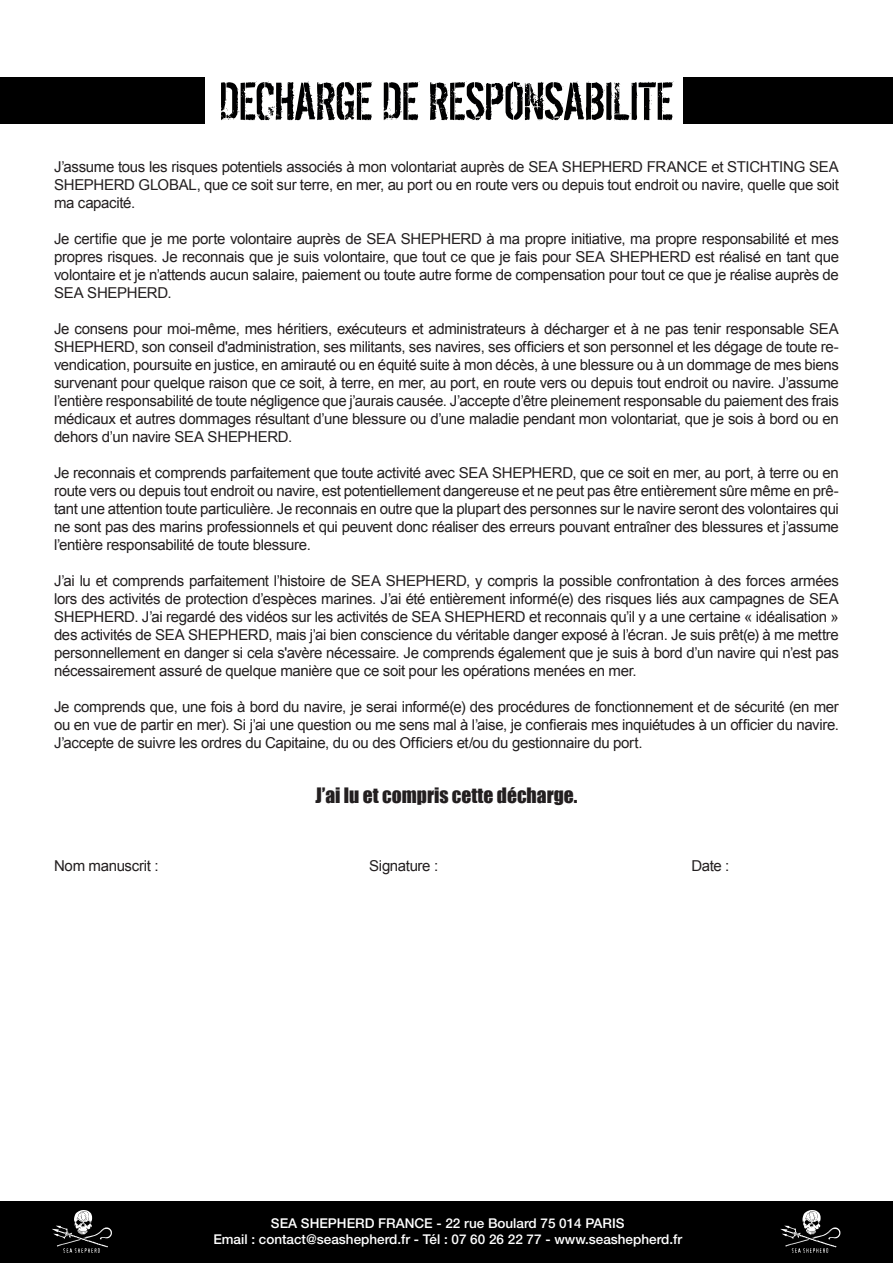
<style>
.page{position:relative;width:893px;height:1263px;background:#fff}
.page>*{position:absolute;margin:0;border:0;box-sizing:border-box;transform-origin:0 0}
.t1{font:58.5px "Dirty Ego";letter-spacing:-.005em;color:#000001}
.t2{font:19.5px "Impact";color:#231f20}
.t3{font:15px/18px "Arial";letter-spacing:-.02em;color:#231f20;text-align:justify}
.t4{font:500 13.5px/16.2px "Helvetica Neue LT Std";color:#fff;text-align:center}
</style>
<div class="page">
<div style="left:0;top:1201px;width:893px;height:62px;background:#000"></div>
<svg style="left:52px;top:1210px;width:60px;height:43px"></svg>
<svg style="left:780px;top:1210px;width:60px;height:43px"></svg>
<div style="left:0;top:78px;width:204px;height:46px;background:#000"></div>
<div style="left:684px;top:78px;width:209px;height:46px;background:#000"></div>
<p class="t1" style="left:220px;top:71px;width:455px">DECHARGE DE RESPONSABILITE</p>
<p class="t3" style="left:54px;top:158px;width:787px">J’assume tous les risques potentiels associés à mon volontariat auprès de SEA SHEPHERD FRANCE et STICHTING SEA SHEPHERD GLOBAL, que ce soit sur terre, en mer, au port ou en route vers ou depuis tout endroit ou navire, quelle que soit ma capacité.</p>
<p class="t3" style="left:54px;top:230px;width:786px">Je certifie que je me porte volontaire auprès de SEA SHEPHERD à ma propre initiative, ma propre responsabilité et mes propres risques. Je reconnais que je suis volontaire, que tout ce que je fais pour SEA SHEPHERD est réalisé en tant que volontaire et je n’attends aucun salaire, paiement ou toute autre forme de compensation pour tout ce que je réalise auprès de SEA SHEPHERD.</p>
<p class="t3" style="left:54px;top:320px;width:786px">Je consens pour moi-même, mes héritiers, exécuteurs et administrateurs à décharger et à ne pas tenir responsable SEA SHEPHERD, son conseil d'administration, ses militants, ses navires, ses officiers et son personnel et les dégage de toute re&shy;vendication, poursuite en justice, en amirauté ou en équité suite à mon décès, à une blessure ou à un dommage de mes biens survenant pour quelque raison que ce soit, à terre, en mer, au port, en route vers ou depuis tout endroit ou navire. J’assume l’entière responsabilité de toute négligence que j’aurais causée. J’accepte d’être pleinement responsable du paiement des frais médicaux et autres dommages résultant d’une blessure ou d’une maladie pendant mon volontariat, que je sois à bord ou en dehors d’un navire SEA SHEPHERD.</p>
<p class="t3" style="left:54px;top:464px;width:786px">Je reconnais et comprends parfaitement que toute activité avec SEA SHEPHERD, que ce soit en mer, au port, à terre ou en route vers ou depuis tout endroit ou navire, est potentiellement dangereuse et ne peut pas être entièrement sûre même en prê&shy;tant une attention toute particulière. Je reconnais en outre que la plupart des personnes sur le navire seront des volontaires qui ne sont pas des marins professionnels et qui peuvent donc réaliser des erreurs pouvant entraîner des blessures et j’assume l’entière responsabilité de toute blessure.</p>
<p class="t3" style="left:54px;top:572px;width:786px">J’ai lu et comprends parfaitement l’histoire de SEA SHEPHERD, y compris la possible confrontation à des forces armées lors des activités de protection d’espèces marines. J’ai été entièrement informé(e) des risques liés aux campagnes de SEA SHEPHERD. J’ai regardé des vidéos sur les activités de SEA SHEPHERD et reconnais qu’il y a une certaine « idéalisation » des activités de SEA SHEPHERD, mais j’ai bien conscience du véritable danger exposé à l’écran. Je suis prêt(e) à me mettre personnellement en danger si cela s'avère nécessaire. Je comprends également que je suis à bord d’un navire qui n’est pas nécessairement assuré de quelque manière que ce soit pour les opérations menées en mer.</p>
<p class="t3" style="left:54px;top:698px;width:786px">Je comprends que, une fois à bord du navire, je serai informé(e) des procédures de fonctionnement et de sécurité (en mer ou en vue de partir en mer). Si j’ai une question ou me sens mal à l’aise, je confierais mes inquiétudes à un officier du navire.<br>J’accepte de suivre les ordres du Capitaine, du ou des Officiers et/ou du gestionnaire du port.</p>
<p class="t3" style="left:54px;top:856px;width:106px">Nom manuscrit :</p>
<p class="t2" style="left:316px;top:780px;width:263px">J’ai lu et compris cette décharge.</p>
<p class="t3" style="left:369px;top:856px;width:70px">Signature :</p>
<p class="t3" style="left:691px;top:856px;width:40px">Date :</p>
<p class="t4" style="left:213px;top:1215px;width:470px">SEA SHEPHERD FRANCE - 22 rue Boulard 75 014 PARIS<br>Email : contact@seashepherd.fr - Tél : 07 60 26 22 77 - www.seashepherd.fr</p>
</div>
